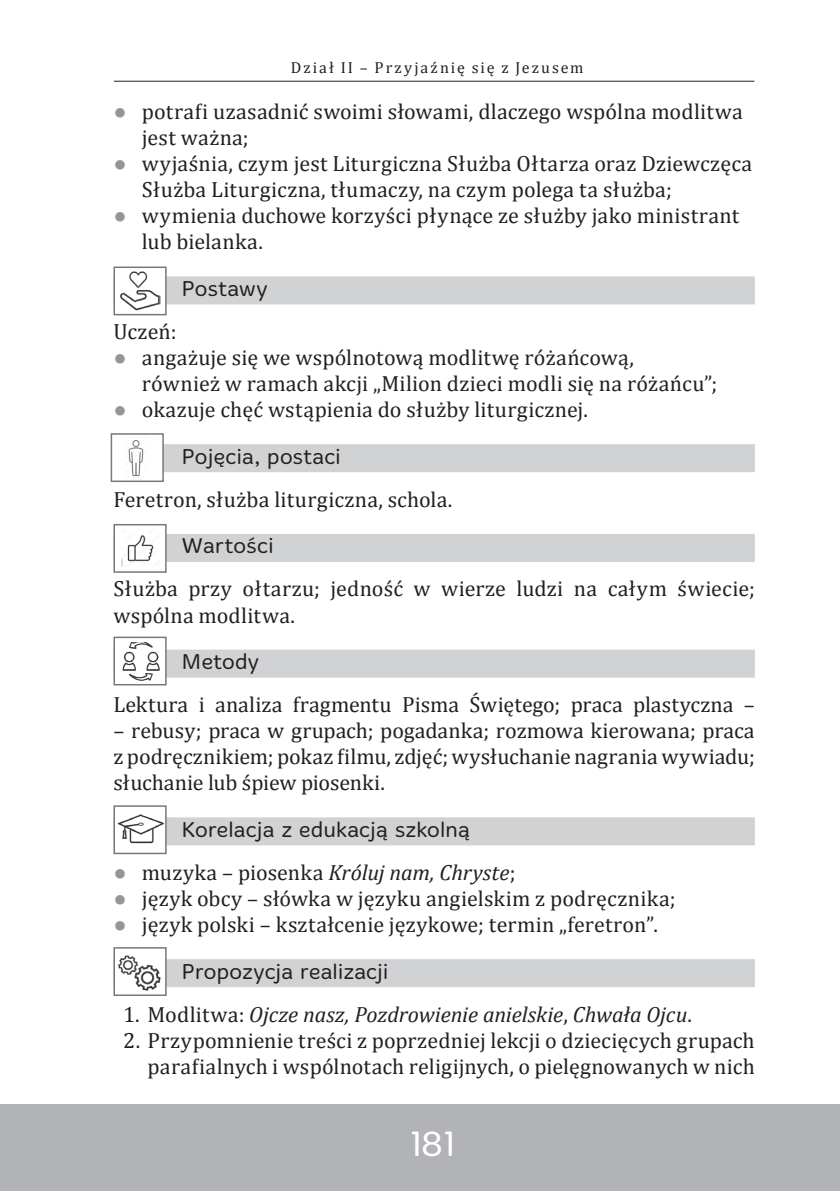
<style>
.page{position:relative;width:840px;height:1191px;background:#fff}
.page>*{position:absolute;margin:0;border:0;box-sizing:border-box;transform-origin:0 0}
.t1{font:300 36px "Merge";color:#fff}
.t2{font:22px/26px "Cambria";letter-spacing:.01em;color:#231f20}
.t3{font:italic 22px "Cambria";color:#231f20}
.t4{font:300 22px "Merge";letter-spacing:.005em;color:#231f20}
.t5{font:16px "Cambria";letter-spacing:.125em;color:#231f20}
.s1{font-family:"Arial";color:#939598}
.s2{font-family:"Merge";font-weight:300}
.s3{font-family:"Arial";font-style:normal;color:#939598}
.s4{font-style:normal}
</style>
<div class="page">
<hr style="left:0;top:1104px;width:1px;height:87px;background:#b2b3b7">
<div style="left:1px;top:1104px;width:838px;height:87px;background:#b2b3b7"></div>
<hr style="left:114px;top:81px;width:640px;height:1px;background:#231f20">
<div style="left:113px;top:276px;width:641px;height:28px;background:#d1d2d4"></div>
<div style="left:113px;top:444px;width:641px;height:28px;background:#d1d2d4"></div>
<div style="left:113px;top:534px;width:641px;height:28px;background:#d1d2d4"></div>
<div style="left:113px;top:649px;width:641px;height:28px;background:#d1d2d4"></div>
<div style="left:113px;top:817px;width:641px;height:28px;background:#d1d2d4"></div>
<div style="left:113px;top:959px;width:641px;height:28px;background:#d1d2d4"></div>
<div style="left:114px;top:267px;width:52px;height:48px;background:#fff"></div>
<img style="left:120px;top:271px;width:41px;height:39px">
<div style="left:113px;top:266px;width:53px;height:49px;border:2px solid #76787b"></div>
<div style="left:111px;top:433px;width:53px;height:49px;background:#fff;border:2px solid #76787b"></div>
<img style="left:128px;top:440px;width:16px;height:37px">
<div style="left:113px;top:524px;width:53px;height:49px;background:#fff;border:2px solid #76787b"></div>
<img style="left:121px;top:535px;width:33px;height:32px">
<div style="left:114px;top:637px;width:52px;height:47px;background:#fff"></div>
<img style="left:123px;top:643px;width:37px;height:38px">
<div style="left:113px;top:636px;width:53px;height:49px;border:2px solid #76787b"></div>
<div style="left:114px;top:806px;width:52px;height:47px;background:#fff"></div>
<img style="left:117px;top:814px;width:46px;height:29px">
<div style="left:113px;top:805px;width:53px;height:49px;border:2px solid #76787b"></div>
<div style="left:114px;top:948px;width:52px;height:47px;background:#fff"></div>
<img style="left:118px;top:955px;width:43px;height:36px">
<div style="left:113px;top:947px;width:53px;height:49px;border:2px solid #76787b"></div>
<p class="t5" style="left:291px;top:58px;width:294px">Dział II – Przyjaźnię się z Jezusem</p>
<p class="t2" style="left:142px;top:99px;width:602px;text-indent:-28px"><span class="s1">●</span> potrafi uzasadnić swoimi słowami, dlaczego wspólna modlitwa jest ważna;</p>
<p class="t2" style="left:142px;top:151px;width:611px;text-indent:-28px"><span class="s1">●</span> wyjaśnia, czym jest Liturgiczna Służba Ołtarza oraz Dziewczęca<br>Służba Liturgiczna, tłumaczy, na czym polega ta służba;</p>
<p class="t2" style="left:142px;top:203px;width:598px;text-indent:-28px"><span class="s1">●</span> wymienia duchowe korzyści płynące ze służby jako ministrant lub bielanka.</p>
<p class="t4" style="left:181px;top:276px;width:88px">Postawy</p>
<p class="t2" style="left:113px;top:318px;width:65px">Uczeń:</p>
<p class="t2" style="left:142px;top:344px;width:576px;text-indent:-28px"><span class="s1">●</span> angażuje się we wspólnotową modlitwę różańcową, również w ramach akcji „Milion dzieci modli się na różańcu”;</p>
<p class="t2" style="left:181px;top:386px;width:408px;line-height:46.6px;text-indent:-68px"><span class="s1">●</span> okazuje chęć wstąpienia do służby liturgicznej.<br><span class="s2">Pojęcia, postaci</span></p>
<p class="t2" style="left:181px;top:476px;width:272px;line-height:46.6px;text-indent:-68px">Feretron, służba liturgiczna, schola.<br><span class="s2">Wartości</span></p>
<p class="t2" style="left:113px;top:576px;width:642px">Służba przy ołtarzu; jedność w wierze ludzi na całym świecie; wspólna modlitwa.</p>
<p class="t2" style="left:113px;top:640px;width:642px;line-height:43px;text-indent:68px"><span class="s2">Metody<br></span>Lektura i analiza fragmentu Pisma Świętego; praca plastyczna –</p>
<p class="t2" style="left:113px;top:717px;width:642px;text-align:justify">– rebusy; praca w grupach; pogadanka; rozmowa kierowana; praca z podręcznikiem; pokaz filmu, zdjęć; wysłuchanie nagrania wywiadu; słuchanie lub śpiew piosenki.</p>
<p class="t4" style="left:181px;top:817px;width:290px">Korelacja z edukacją szkolną</p>
<p class="t3" style="left:113px;top:857px;width:403px"><span class="s3">●</span> <span class="s4">muzyka – piosenka</span> Króluj nam, Chryste<span class="s4">;</span></p>
<p class="t2" style="left:113px;top:885px;width:563px"><span class="s1">●</span> język obcy – słówka w języku angielskim z podręcznika;</p>
<p class="t2" style="left:181px;top:901px;width:477px;line-height:46.6px;text-indent:-68px"><span class="s1">●</span> język polski – kształcenie językowe; termin „feretron”.<br><span class="s2">P ropozycja realizacji</span></p>
<p class="t3" style="left:123px;top:998px;width:570px"><span class="s4">1. Modlitwa:</span> Ojcze nasz, Pozdrowienie anielskie<span class="s4">,</span> Chwała Ojcu<span class="s4">.</span></p>
<p class="t2" style="left:123px;top:1027px;width:632px;text-align:right">2. Przypomnienie treści z poprzedniej lekcji o dziecięcych grupach parafialnych i wspólnotach religijnych, o pielęgnowanych w nich</p>
<p class="t1" style="left:409px;top:1122px;width:47px">181</p>
</div>
